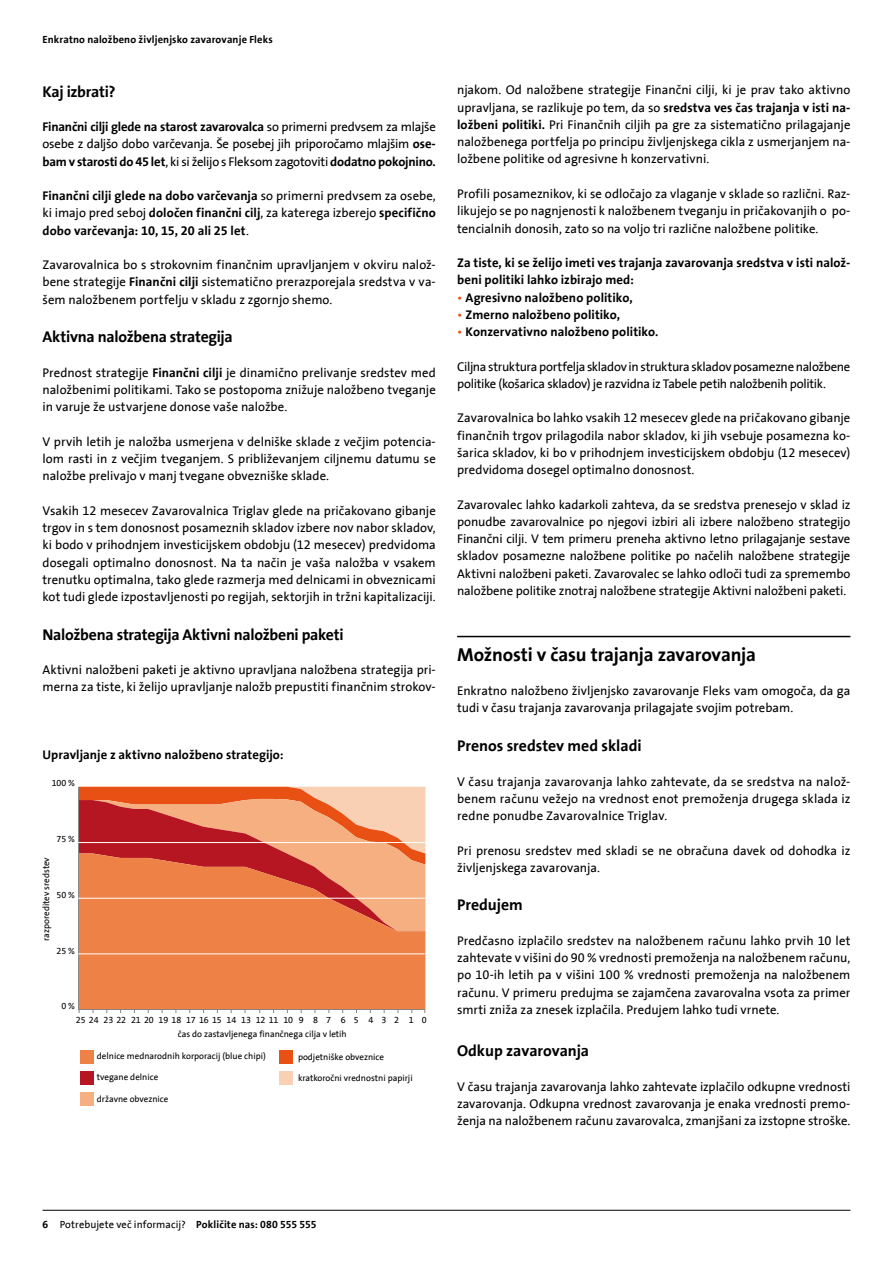
<style>
.page{position:relative;width:893px;height:1263px;background:#fff}
.page>*{position:absolute;margin:0;border:0;box-sizing:border-box;transform-origin:0 0}
.t1{font:700 18.9px "Triglav The Sans";letter-spacing:-.01em;color:#000}
.t2{font:700 15.75px "Triglav The Sans";letter-spacing:-.015em;color:#000}
.t3{font:12.75px/17.2px "Triglav The Sans";letter-spacing:-.005em;color:#000;text-align:justify}
.t4{font:700 12.75px/17.2px "Triglav The Sans";letter-spacing:.005em;color:#000;text-align:justify}
.t5{font:12.75px/17.2px "Triglav The Sans";letter-spacing:-.025em;color:#000}
.t6{font:10.5px "Triglav The Sans";letter-spacing:.01em;color:#000}
.t7{font:700 10.5px "Triglav The Sans";letter-spacing:.01em;color:#000}
.t8{font:9px "Triglav The Sans";color:#000}
.s1{font-weight:700}
.s2{font-weight:400}
.s3{font-weight:400;color:#e85113}
</style>
<div class="page">
<hr style="left:43px;top:1210px;width:807px;height:1px;background:#000">
<div style="left:80px;top:1050px;width:14px;height:13px;background:#ee8146"></div>
<div style="left:80px;top:1071px;width:14px;height:13px;background:#b51621"></div>
<div style="left:80px;top:1092px;width:14px;height:13px;background:#f6af81"></div>
<div style="left:279px;top:1050px;width:14px;height:13px;background:#e85113"></div>
<div style="left:279px;top:1071px;width:14px;height:13px;background:#fad0b4"></div>
<svg style="left:79px;top:787px;width:346px;height:12px;background:#ee7c4a"></svg>
<svg style="left:79px;top:800px;width:346px;height:53px;background:#dd745d"></svg>
<svg style="left:79px;top:853px;width:346px;height:156px;background:#ea7f4a"></svg>
<hr style="left:78px;top:1009px;width:347px;height:1px;background:#898580">
<hr style="left:78px;top:787px;width:1px;height:223px;background:#898580">
<hr style="left:78px;top:953px;width:347px;height:1px;background:#fff">
<hr style="left:78px;top:898px;width:347px;height:1px;background:#fff">
<hr style="left:78px;top:842px;width:347px;height:1px;background:#fff">
<hr style="left:457px;top:636px;width:393px;height:1px;background:#000">
<p class="t7" style="left:43px;top:33px;width:232px">Enkratno naložbeno življenjsko zavarovanje Fleks</p>
<p class="t2" style="left:43px;top:82px;width:74px">Kaj izbrati?</p>
<p class="t3" style="left:43px;top:119px;width:395px"><span class="s1">Finančni cilji glede na starost zavarovalca</span> so primerni predvsem za mlajše osebe z daljšo dobo varčevanja. Še posebej jih priporočamo mlajšim <span class="s1">ose&shy;bam v starosti do 45 let</span>, ki si želijo s Fleksom zagotoviti <span class="s1">dodatno pokojnino.</span></p>
<p class="t4" style="left:42px;top:187px;width:395px">Finančni cilji glede na dobo varčevanja <span class="s2">so primerni predvsem za osebe, ki imajo pred seboj</span> določen finančni cilj<span class="s2">, za katerega izberejo</span> specifično dobo varčevanja: 10, 15, 20 ali 25 let<span class="s2">.</span></p>
<p class="t3" style="left:42px;top:257px;width:395px">Zavarovalnica bo s strokovnim finančnim upravljanjem v okviru nalož&shy;bene strategije <span class="s1">Finančni cilji</span> sistematično prerazporejala sredstva v va&shy;šem naložbenem portfelju v skladu z zgornjo shemo.</p>
<p class="t2" style="left:43px;top:328px;width:192px">Aktivna naložbena strategija</p>
<p class="t3" style="left:43px;top:364px;width:395px">Prednost strategije <span class="s1">Finančni cilji</span> je dinamično prelivanje sredstev med naložbenimi politikami. Tako se postopoma znižuje naložbeno tveganje in varuje že ustvarjene donose vaše naložbe.</p>
<p class="t3" style="left:43px;top:433px;width:395px">V prvih letih je naložba usmerjena v delniške sklade z večjim potencia&shy;lom rasti in z večjim tveganjem. S približevanjem ciljnemu datumu se naložbe prelivajo v manj tvegane obvezniške sklade.</p>
<p class="t3" style="left:43px;top:502px;width:395px">Vsakih 12 mesecev Zavarovalnica Triglav glede na pričakovano gibanje trgov in s tem donosnost posameznih skladov izbere nov nabor skladov, ki bodo v prihodnjem investicijskem obdobju (12 mesecev) predvidoma dosegali optimalno donosnost. Na ta način je vaša naložba v vsakem trenutku optimalna, tako glede razmerja med delnicami in obveznicami kot tudi glede izpostavljenosti po regijah, sektorjih in tržni kapitalizaciji.</p>
<p class="t2" style="left:43px;top:625px;width:303px">Naložbena strategija Aktivni naložbeni paketi</p>
<p class="t3" style="left:43px;top:661px;width:395px">Aktivni naložbeni paketi je aktivno upravljana naložbena strategija pri&shy;merna za tiste, ki želijo upravljanje naložb prepustiti finančnim strokov-</p>
<p class="t4" style="left:43px;top:746px;width:243px">Upravljanje z aktivno naložbeno strategijo:</p>
<p class="t8" style="left:52px;top:778px;width:25px">100 %</p>
<p class="t8" style="left:57px;top:834px;width:20px">75 %</p>
<p class="t8" style="left:41px;top:940px;width:85px;rotate:-90deg">razporeditev sredstev</p>
<p class="t8" style="left:57px;top:890px;width:20px">50 %</p>
<p class="t8" style="left:57px;top:946px;width:20px">25 %</p>
<p class="t8" style="left:61px;top:1001px;width:15px">0 %</p>
<p class="t8" style="left:76px;top:1015px;width:352px">2524 2322 2120 1918 171615 14 13 1211 10 9 8 7 6 5 4 3 2 1 0</p>
<p class="t8" style="left:178px;top:1028px;width:171px">čas do zastavljenega finančnega cilja v letih</p>
<p class="t8" style="left:97px;top:1051px;width:170px">delnice mednarodnih korporacij (blue chipi)</p>
<p class="t8" style="left:97px;top:1072px;width:63px">tvegane delnice</p>
<p class="t8" style="left:97px;top:1093px;width:73px">državne obveznice</p>
<p class="t8" style="left:298px;top:1052px;width:88px">podjetniške obveznice</p>
<p class="t8" style="left:298px;top:1073px;width:116px">kratkoročni vrednostni papirji</p>
<p class="t3" style="left:457px;top:82px;width:395px">njakom. Od naložbene strategije Finančni cilji, ki je prav tako aktivno upravljana, se razlikuje po tem, da so <span class="s1">sredstva ves čas trajanja v isti na&shy;ložbeni politiki.</span> Pri Finančnih ciljih pa gre za sistematično prilagajanje naložbenega portfelja po principu življenjskega cikla z usmerjanjem na&shy;ložbene politike od agresivne h konzervativni.</p>
<p class="t3" style="left:457px;top:185px;width:395px">Profili posameznikov, ki se odločajo za vlaganje v sklade so različni. Raz&shy;likujejo se po nagnjenosti k naložbenem tveganju in pričakovanjih o po&shy;tencialnih donosih, zato so na voljo tri različne naložbene politike.</p>
<p class="t4" style="left:457px;top:254px;width:395px">Za tiste, ki se želijo imeti ves trajanja zavarovanja sredstva v isti nalož&shy;beni politiki lahko izbirajo med:</p>
<p class="t4" style="left:457px;top:289px;width:177px"><span class="s3">•</span> Agresivno naložbeno politiko,</p>
<p class="t4" style="left:457px;top:306px;width:164px"><span class="s3">•</span> Zmerno naložbeno politiko,</p>
<p class="t4" style="left:457px;top:323px;width:203px"><span class="s3">•</span> Konzervativno naložbeno politiko.</p>
<p class="t5" style="left:457px;top:358px;width:395px">Ciljna struktura portfelja skladov in struktura skladov posamezne naložbene politike (košarica skladov) je razvidna iz Tabele petih naložbenih politik.</p>
<p class="t3" style="left:457px;top:410px;width:395px">Zavarovalnica bo lahko vsakih 12 mesecev glede na pričakovano gibanje finančnih trgov prilagodila nabor skladov, ki jih vsebuje posamezna ko&shy;šarica skladov, ki bo v prihodnjem investicijskem obdobju (12 mesecev) predvidoma dosegel optimalno donosnost.</p>
<p class="t3" style="left:457px;top:496px;width:395px">Zavarovalec lahko kadarkoli zahteva, da se sredstva prenesejo v sklad iz ponudbe zavarovalnice po njegovi izbiri ali izbere naložbeno strategijo Finančni cilji. V tem primeru preneha aktivno letno prilagajanje sestave skladov posamezne naložbene politike po načelih naložbene strategije Aktivni naložbeni paketi. Zavarovalec se lahko odloči tudi za spremembo naložbene politike znotraj naložbene strategije Aktivni naložbeni paketi.</p>
<h1 class="t1" style="left:457px;top:644px;width:300px">Možnosti v času trajanja zavarovanja</h1>
<p class="t3" style="left:457px;top:682px;width:395px">Enkratno naložbeno življenjsko zavarovanje Fleks vam omogoča, da ga tudi v času trajanja zavarovanja prilagajate svojim potrebam.</p>
<p class="t2" style="left:457px;top:737px;width:186px">Prenos sredstev med skladi</p>
<p class="t3" style="left:457px;top:773px;width:395px">V času trajanja zavarovanja lahko zahtevate, da se sredstva na nalož&shy;benem računu vežejo na vrednost enot premoženja drugega sklada iz redne ponudbe Zavarovalnice Triglav.</p>
<p class="t3" style="left:457px;top:842px;width:395px">Pri prenosu sredstev med skladi se ne obračuna davek od dohodka iz življenjskega zavarovanja.</p>
<p class="t2" style="left:457px;top:896px;width:67px">Predujem</p>
<p class="t3" style="left:457px;top:932px;width:395px">Predčasno izplačilo sredstev na naložbenem računu lahko prvih 10 let zahtevate v višini do 90 % vrednosti premoženja na naložbenem računu, po 10-ih letih pa v višini 100 % vrednosti premoženja na naložbenem računu. V primeru predujma se zajamčena zavarovalna vsota za primer smrti zniža za znesek izplačila. Predujem lahko tudi vrnete.</p>
<p class="t2" style="left:457px;top:1042px;width:134px">Odkup zavarovanja</p>
<p class="t3" style="left:457px;top:1078px;width:395px">V času trajanja zavarovanja lahko zahtevate izplačilo odkupne vrednosti zavarovanja. Odkupna vrednost zavarovanja je enaka vrednosti premo&shy;ženja na naložbenem računu zavarovalca, zmanjšani za izstopne stroške.</p>
<p class="t6" style="left:43px;top:1219px;width:275px"><span class="s1">6</span> Potrebujete več informacij? <span class="s1">Pokličite nas: 080 555 555</span></p>
</div>
